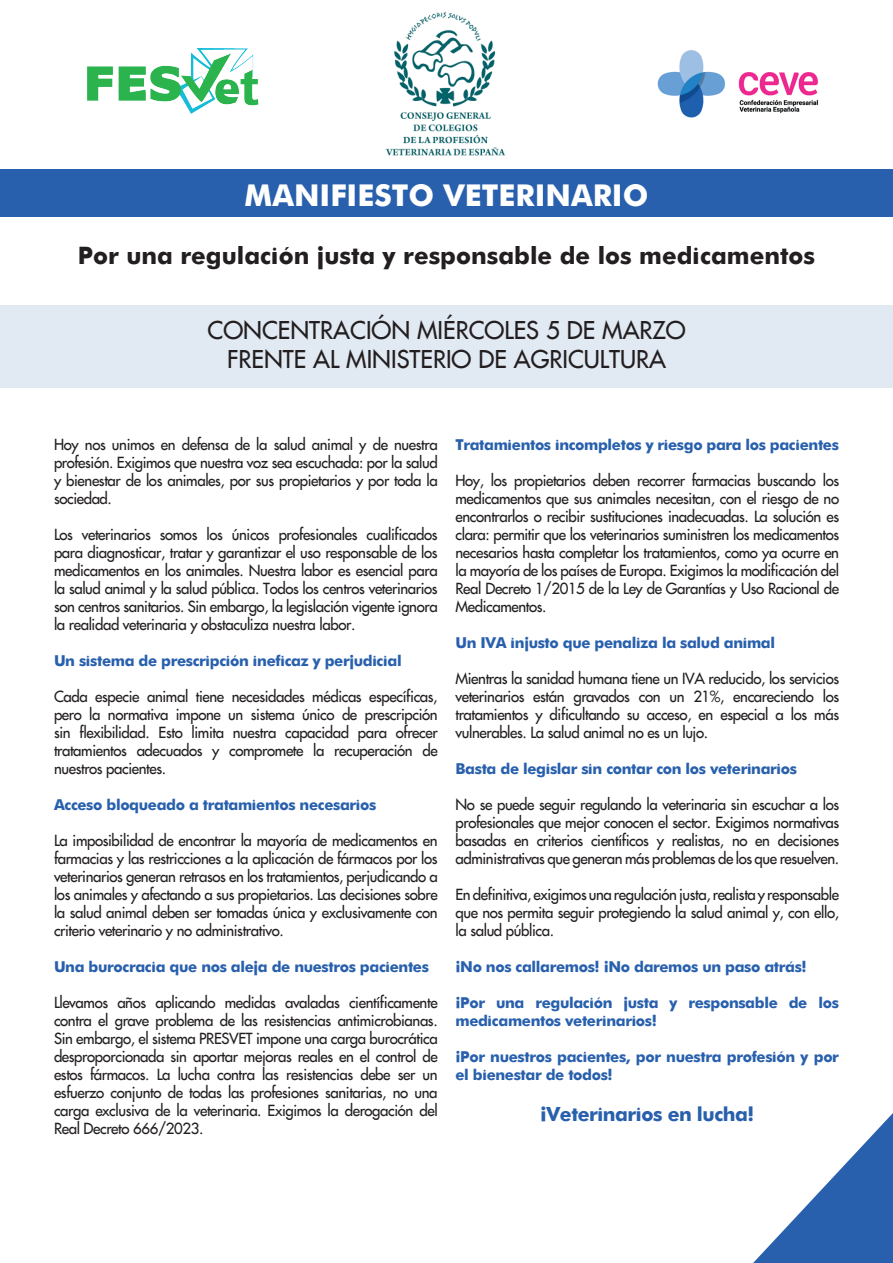
<style>
.page{position:relative;width:893px;height:1263px;background:#fff}
.page>*{position:absolute;margin:0;border:0;box-sizing:border-box;transform-origin:0 0}
.t1{font:700 30px "Futura";color:#fff}
.t2{font:24px "Futura";color:#231f20}
.t3{font:700 24px "Futura";color:#231f20}
.t4{font:700 19.5px "Futura";letter-spacing:-.025em;color:#2860ad}
.t5{font:15px/18px "Futura";letter-spacing:-.025em;color:#231f20;text-align:justify}
.t6{font:700 15px/18px "Futura";letter-spacing:-.025em;color:#2860ad}
</style>
<div class="page">
<div style="left:0;top:169px;width:893px;height:47px;background:#2860ad"></div>
<div style="left:0;top:305px;width:893px;height:82px;background:#e1e9f3"></div>
<img style="left:87px;top:48px;width:172px;height:65px">
<img style="left:657px;top:50px;width:161px;height:68px">
<svg style="left:753px;top:1113px;width:140px;height:150px"></svg>
<img style="left:385px;top:12px;width:121px;height:144px">
<p class="t1" style="left:245px;top:173px;width:405px">MANIFIESTO VETERINARIO</p>
<p class="t3" style="left:78px;top:238px;width:739px">Por una regulación justa y responsable de los medicamentos</p>
<p class="t2" style="left:207px;top:315px;width:480px">CONCENTRACIÓN MIÉRCOLES 5 DE MARZO</p>
<p class="t2" style="left:227px;top:343px;width:440px">FRENTE AL MINISTERIO DE AGRICULTURA</p>
<p class="t5" style="left:54px;top:436px;width:385px">Hoy nos unimos en defensa de la salud animal y de nuestra profesión. Exigimos que nuestra voz sea escuchada: por la salud y bienestar de los animales, por sus propietarios y por toda la sociedad.</p>
<p class="t5" style="left:54px;top:526px;width:385px">Los veterinarios somos los únicos profesionales cualificados para diagnosticar, tratar y garantizar el uso responsable de los medicamentos en los animales. Nuestra labor es esencial para la salud animal y la salud pública. Todos los centros veterinarios son centros sanitarios. Sin embargo, la legislación vigente ignora la realidad veterinaria y obstaculiza nuestra labor.</p>
<p class="t6" style="left:54px;top:651px;width:349px">Un sistema de prescripción ineficaz y perjudicial</p>
<p class="t5" style="left:54px;top:688px;width:385px">Cada especie animal tiene necesidades médicas específicas, pero la normativa impone un sistema único de prescripción sin flexibilidad. Esto limita nuestra capacidad para ofrecer tratamientos adecuados y compromete la recuperación de nuestros pacientes.</p>
<p class="t6" style="left:54px;top:795px;width:324px">Acceso bloqueado a tratamientos necesarios</p>
<p class="t5" style="left:54px;top:832px;width:385px">La imposibilidad de encontrar la mayoría de medicamentos en farmacias y las restricciones a la aplicación de fármacos por los veterinarios generan retrasos en los tratamientos, perjudicando a los animales y afectando a sus propietarios. Las decisiones sobre la salud animal deben ser tomadas única y exclusivamente con criterio veterinario y no administrativo.</p>
<p class="t6" style="left:54px;top:957px;width:377px">Una burocracia que nos aleja de nuestros pacientes</p>
<p class="t5" style="left:54px;top:994px;width:385px">Llevamos años aplicando medidas avaladas científicamente contra el grave problema de las resistencias antimicrobianas.<br>Sin embargo, el sistema PRESVET impone una carga burocrática desproporcionada sin aportar mejoras reales en el control de estos fármacos. La lucha contra las resistencias debe ser un esfuerzo conjunto de todas las profesiones sanitarias, no una carga exclusiva de la veterinaria. Exigimos la derogación del Real Decreto 666/2023.</p>
<p class="t6" style="left:455px;top:434px;width:385px">Tratamientos incompletos y riesgo para los pacientes</p>
<p class="t5" style="left:455px;top:471px;width:385px">Hoy, los propietarios deben recorrer farmacias buscando los medicamentos que sus animales necesitan, con el riesgo de no encontrarlos o recibir sustituciones inadecuadas. La solución es clara: permitir que los veterinarios suministren los medicamentos necesarios hasta completar los tratamientos, como ya ocurre en la mayoría de los países de Europa. Exigimos la modificación del Real Decreto 1/2015 de la Ley de Garantías y Uso Racional de Medicamentos.</p>
<p class="t6" style="left:455px;top:632px;width:321px">Un IVA injusto que penaliza la salud animal</p>
<p class="t5" style="left:455px;top:669px;width:385px">Mientras la sanidad humana tiene un IVA reducido, los servicios veterinarios están gravados con un 21%, encareciendo los tratamientos y dificultando su acceso, en especial a los más vulnerables. La salud animal no es un lujo.</p>
<p class="t6" style="left:455px;top:758px;width:343px">Basta de legislar sin contar con los veterinarios</p>
<p class="t5" style="left:455px;top:795px;width:385px">No se puede seguir regulando la veterinaria sin escuchar a los profesionales que mejor conocen el sector. Exigimos normativas basadas en criterios científicos y realistas, no en decisiones administrativas que generan más problemas de los que resuelven.</p>
<p class="t5" style="left:455px;top:885px;width:385px">En definitiva, exigimos una regulación justa, realista y responsable que nos permita seguir protegiendo la salud animal y, con ello, la salud pública.</p>
<p class="t6" style="left:455px;top:956px;width:353px">¡No nos callaremos! ¡No daremos un paso atrás!</p>
<p class="t6" style="left:455px;top:992px;width:385px">¡Por una regulación justa y responsable de los medicamentos veterinarios!</p>
<p class="t6" style="left:455px;top:1046px;width:385px">¡Por nuestros pacientes, por nuestra profesión y por el bienestar de todos!</p>
<p class="t4" style="left:540px;top:1100px;width:215px">¡Veterinarios en lucha!</p>
</div>
